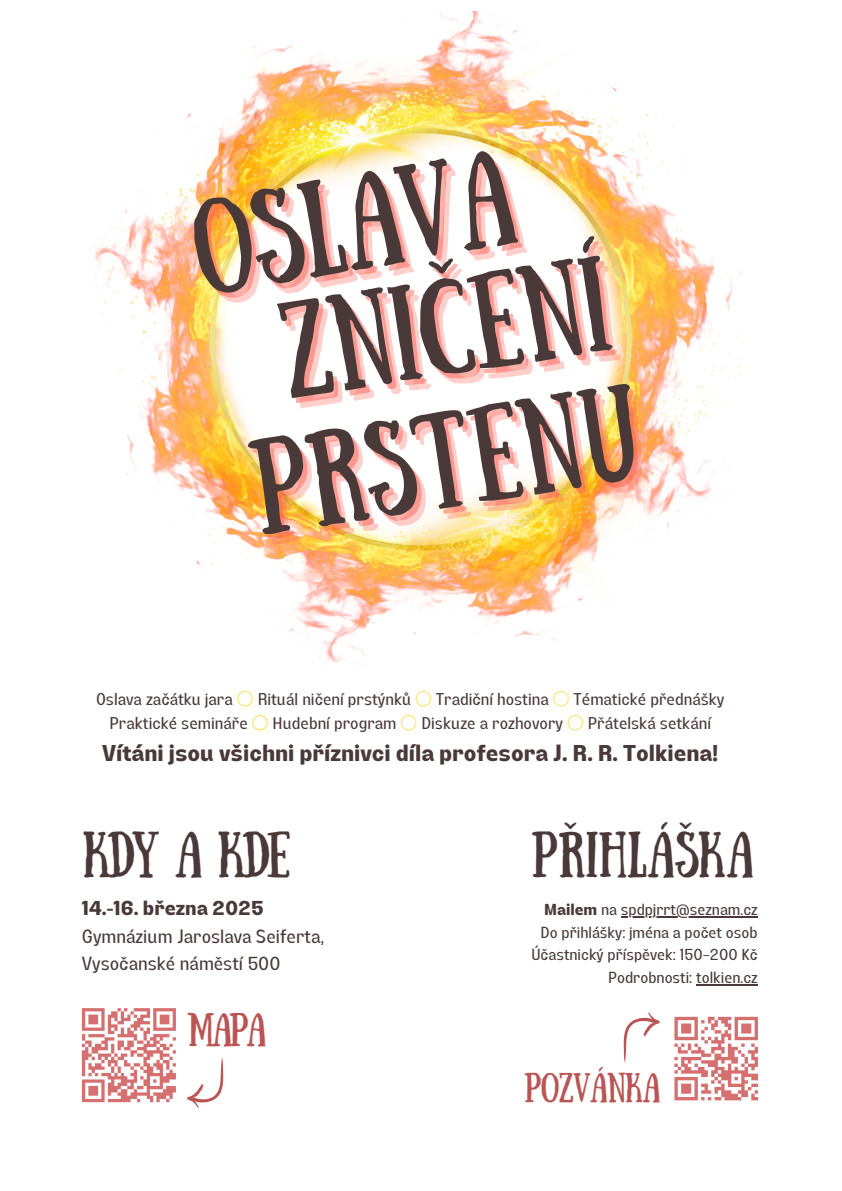
<style>
.page{position:relative;width:842px;height:1191px;background:#fff}
.page>*{position:absolute;margin:0;border:0;box-sizing:border-box;transform-origin:0 0}
.t1{font:96px "Sunday";color:#493939}
.t2{font:46px "Sunday";color:#493939}
.t3{font:33.4px "Sunday";color:#bb5454}
.t4{font:29.5px "Sunday";letter-spacing:-.02em;color:#bb5454}
.t5{font:700 22.7px "Lazord";color:#493939}
.t6{font:700 19.9px "Lazord";color:#493939}
.t7{font:18.7px/27px "Lazord";color:#493939}
.t8{font:16.7px/24.2px "Lazord";color:#493939;text-align:center}
.t9{font:15.8px/22.5px "Lazord";color:#493939;text-align:center}
.s1{font-family:"Noto Sans CJ Ksc";color:#ffd214}
.s2{font-family:"Noto Sans CJ Ksc";font-weight:700;color:#ffd214}
.s3{font-weight:700}
</style>
<div class="page">
<svg style="left:82px;top:1008px;width:94px;height:93px"></svg>
<img style="left:95px;top:12px;width:648px;height:651px">
<svg style="left:187px;top:1058px;width:36px;height:49px"></svg>
<hr style="left:621px;top:916px;width:137px;height:1px;background:#493939">
<hr style="left:696px;top:983px;width:62px;height:2px;background:#493939">
<svg style="left:624px;top:1012px;width:36px;height:50px"></svg>
<svg style="left:674px;top:1016px;width:84px;height:84px"></svg>
<svg style="left:412px;top:405px;width:118px;height:111px"></svg>
<svg style="left:391px;top:288px;width:37px;height:99px"></svg>
<svg style="left:578px;top:239px;width:40px;height:119px"></svg>
<h1 class="t1" style="left:183px;top:184px;width:324px;rotate:-10deg">OSLAVA</h1>
<h1 class="t1" style="left:271px;top:286px;width:332px;rotate:-9deg">ZNIČENÍ</h1>
<p class="t1" style="left:242px;top:423px;width:392px;rotate:-9deg">PRSTENU</p>
<p class="t8" style="left:96px;top:689px;width:630px">Oslava začátku jara <span class="s1">○</span> Rituál ničení prstýnků <span class="s1">○</span> Tradiční hostina <span class="s1">○</span> Tématické přednášky<br>Praktické semináře <span class="s2">○</span> Hudební program <span class="s1">○</span> Diskuze a rozhovory <span class="s1">○</span> Přátelská setkání</p>
<h2 class="t5" style="left:102px;top:744px;width:618px">Vítáni jsou všichni příznivci díla profesora J. R. R. Tolkiena!</h2>
<h1 class="t2" style="left:83px;top:822px;width:209px">KDY A KDE</h1>
<p class="t2" style="left:531px;top:822px;width:224px">PŘIHLÁŠKA</p>
<h5 class="t6" style="left:82px;top:900px;width:183px">14.-16. března 2025</h5>
<h5 class="t7" style="left:82px;top:925px;width:243px">Gymnázium Jaroslava Seiferta,<br>Vysočanské náměstí 500</h5>
<h2 class="t9" style="left:544px;top:900px;width:215px"><span class="s3">Mailem</span> na spdpjrrt@seznam.cz</h2>
<h6 class="t9" style="left:531px;top:922px;width:228px">Do přihlášky: jména a počet osob<br>Účastnický příspěvek: 150–200 Kč</h6>
<p class="t9" style="left:608px;top:967px;width:151px">Podrobnosti: tolkien.cz</p>
<p class="t3" style="left:187px;top:1006px;width:81px">MAPA</p>
<p class="t4" style="left:524px;top:1066px;width:138px">POZVÁNKA</p>
</div>
